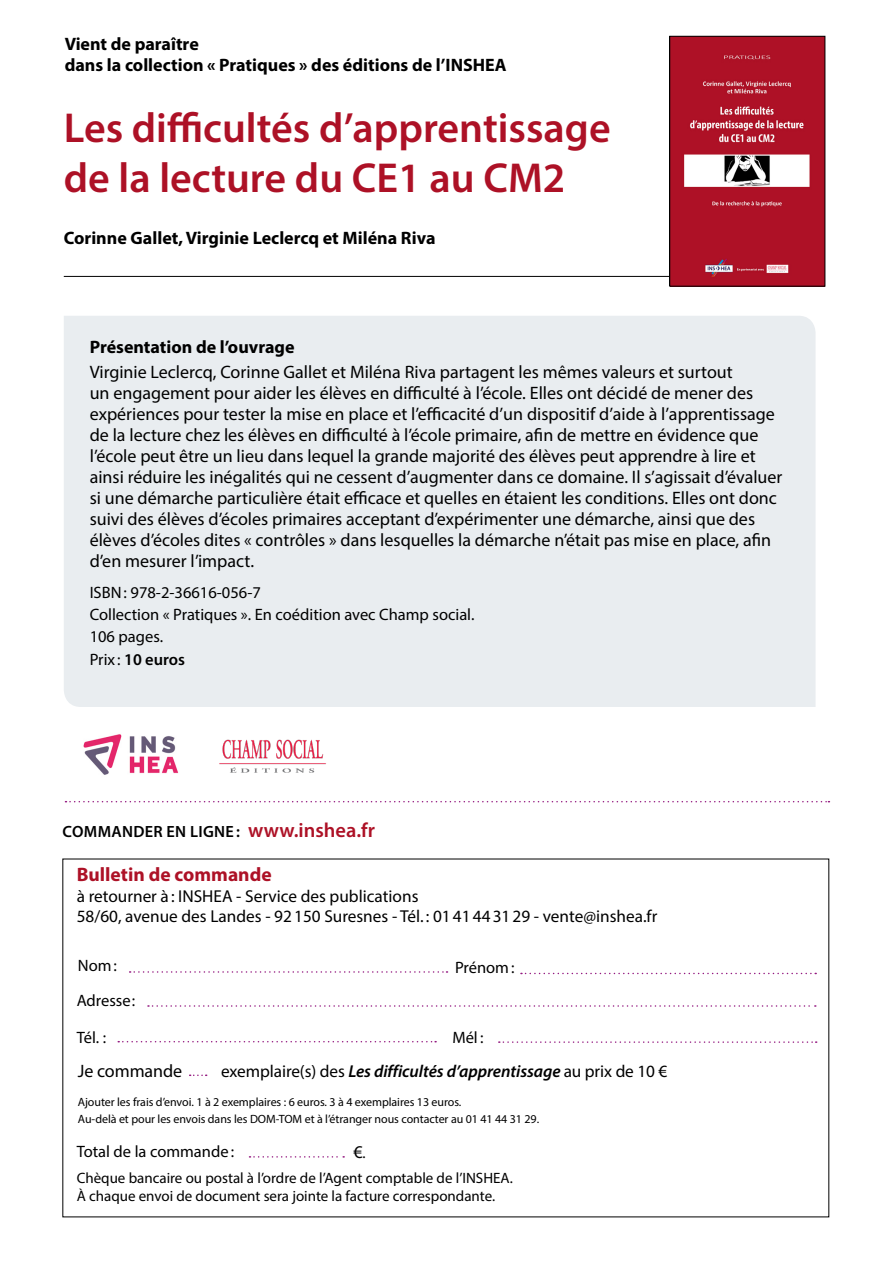
<style>
.page{position:relative;width:893px;height:1263px;background:#fff}
.page>*{position:absolute;margin:0;border:0;box-sizing:border-box;transform-origin:0 0}
.Titre_-_H{font:600 42px/49.5px "Myriad Pro";color:#ad1126}
.Sous-titres_-_H1{font:700 19.5px "Myriad Pro";color:#ad1126}
.Texte_courant{font:18px/21px "Myriad Pro";color:#000}
.Style_de_paragraphe{font:700 18px/21.6px "Myriad Pro";color:#000}
.Titre_-_H-2{font:700 18px "Myriad Pro";color:#000}
.Sous-titres_-_H1-2{font:700 18px "Myriad Pro";color:#000}
.t1{font:17.25px "Myriad Pro";color:#000}
.t2{font:italic 600 17.25px "Myriad Pro";letter-spacing:-.005em;color:#000}
.Texte_courant-2{font:16.5px "Myriad Pro";color:#000}
.Texte_courant-3{font:600 16.5px "Myriad Pro";color:#000}
.t3{font:600 16.35px "Myriad Pro";letter-spacing:.02em;color:#000}
.t4{font:15px "Myriad Pro";color:#000}
.t5{font:12px "Myriad Pro";letter-spacing:-.005em;color:#000}
.s1{font-weight:400}
.s2{font-size:20.4px;color:#ad1126}
.s3{font-weight:400;font-style:normal}
.s4{font-style:inherit}
.s5{font-size:15px}
</style>
<div class="page">
<div style="left:64px;top:316px;width:752px;height:391px;background:#e9edf0"></div>
<svg style="left:65px;top:801px;width:764px;height:1px"></svg>
<svg style="left:130px;top:971px;width:317px;height:2px"></svg>
<svg style="left:521px;top:973px;width:295px;height:1px"></svg>
<svg style="left:148px;top:1005px;width:668px;height:2px"></svg>
<svg style="left:118px;top:1041px;width:318px;height:1px"></svg>
<svg style="left:499px;top:1041px;width:318px;height:2px"></svg>
<svg style="left:190px;top:1074px;width:17px;height:2px"></svg>
<svg style="left:249px;top:1156px;width:95px;height:1px"></svg>
<hr style="left:64px;top:276px;width:668px;height:1px;background:#000">
<img style="left:671px;top:38px;width:152px;height:247px">
<div style="left:669px;top:36px;width:156px;height:251px;border:1px solid #000"></div>
<img style="left:219px;top:739px;width:107px;height:34px">
<img style="left:83px;top:734px;width:96px;height:41px">
<p class="Style_de_paragraphe" style="left:65px;top:32px;width:443px">Vient de paraître<br>dans la collection « Pratiques » des éditions de l’INSHEA</p>
<p class="Titre_-_H" style="left:64px;top:102px;width:548px">Les difficultés d’apprentissage de la lecture du CE1 au CM2</p>
<p class="Titre_-_H-2" style="left:64px;top:226px;width:373px">Corinne Gallet, Virginie Leclercq et Miléna Riva</p>
<h1 class="Sous-titres_-_H1-2" style="left:90px;top:335px;width:206px">Présentation de l’ouvrage</h1>
<p class="Texte_courant" style="left:90px;top:361px;width:694px">Virginie Leclercq, Corinne Gallet et Miléna Riva partagent les mêmes valeurs et surtout<br>un engagement pour aider les élèves en difficulté à l’école. Elles ont décidé de mener des expériences pour tester la mise en place et l’efficacité d’un dispositif d’aide à l’apprentissage de la lecture chez les élèves en difficulté à l’école primaire, afin de mettre en évidence que l’école peut être un lieu dans lequel la grande majorité des élèves peut apprendre à lire et ainsi réduire les inégalités qui ne cessent d’augmenter dans ce domaine. Il s’agissait d’évaluer si une démarche particulière était efficace et quelles en étaient les conditions. Elles ont donc suivi des élèves d’écoles primaires acceptant d’expérimenter une démarche, ainsi que des élèves d’écoles dites « contrôles » dans lesquelles la démarche n’était pas mise en place, afin d’en mesurer l’impact.</p>
<p class="Texte_courant-2" style="left:90px;top:582px;width:173px">ISBN: 978-2-36616-056-7</p>
<p class="Texte_courant-2" style="left:90px;top:604px;width:386px">Collection « Pratiques ». En coédition avec Champ social.</p>
<p class="Texte_courant-2" style="left:90px;top:627px;width:75px">106 pages.</p>
<p class="Texte_courant-3" style="left:90px;top:648px;width:97px"><span class="s1">Prix :</span> 10 euros</p>
<p class="t3" style="left:63px;top:821px;width:314px">COMMANDER EN LIGNE : <span class="s2">www.inshea.fr</span></p>
<h1 class="Sous-titres_-_H1" style="left:77px;top:862px;width:196px">Bulletin de commande</h1>
<p class="t1" style="left:77px;top:885px;width:343px">à retourner à : INSHEA - Service des publications</p>
<p class="t1" style="left:77px;top:906px;width:582px">58/60, avenue des Landes - 92150 Suresnes - Tél. : 0141443129 - vente@inshea.fr</p>
<p class="Texte_courant-2" style="left:78px;top:955px;width:41px">Nom:</p>
<p class="Texte_courant-2" style="left:455px;top:958px;width:61px">Prénom:</p>
<p class="Texte_courant-2" style="left:77px;top:991px;width:60px">Adresse:</p>
<p class="Texte_courant-2" style="left:77px;top:1027px;width:31px">Tél. :</p>
<p class="Texte_courant-2" style="left:452px;top:1027px;width:33px">Mél :</p>
<p class="Texte_courant" style="left:78px;top:1060px;width:106px">Je commande</p>
<p class="t2" style="left:221px;top:1060px;width:448px"><span class="s3">exemplaire(s) des</span> Les difficultés d’apprentissage <span class="s3">au prix de 10 €</span></p>
<p class="t5" style="left:78px;top:1095px;width:385px">Ajouter les frais d’envoi<span class="s4">.</span> 1 à 2 exemplaires : 6 euros. 3 à 4 exemplaires 13 euros.</p>
<p class="t5" style="left:78px;top:1111px;width:463px">Au-delà et pour les envois dans les DOM-TOM et à l’étranger nous contacter au 01 41 44 31 29.</p>
<p class="Texte_courant-2" style="left:77px;top:1141px;width:159px">Total de la commande:</p>
<p class="Texte_courant" style="left:353px;top:1141px;width:14px">€<span class="s5">.</span></p>
<p class="t4" style="left:77px;top:1168px;width:438px">Chèque bancaire ou postal à l’ordre de l’Agent comptable de l’INSHEA.</p>
<p class="t4" style="left:77px;top:1186px;width:420px">À chaque envoi de document sera jointe la facture correspondante.</p>
</div>
